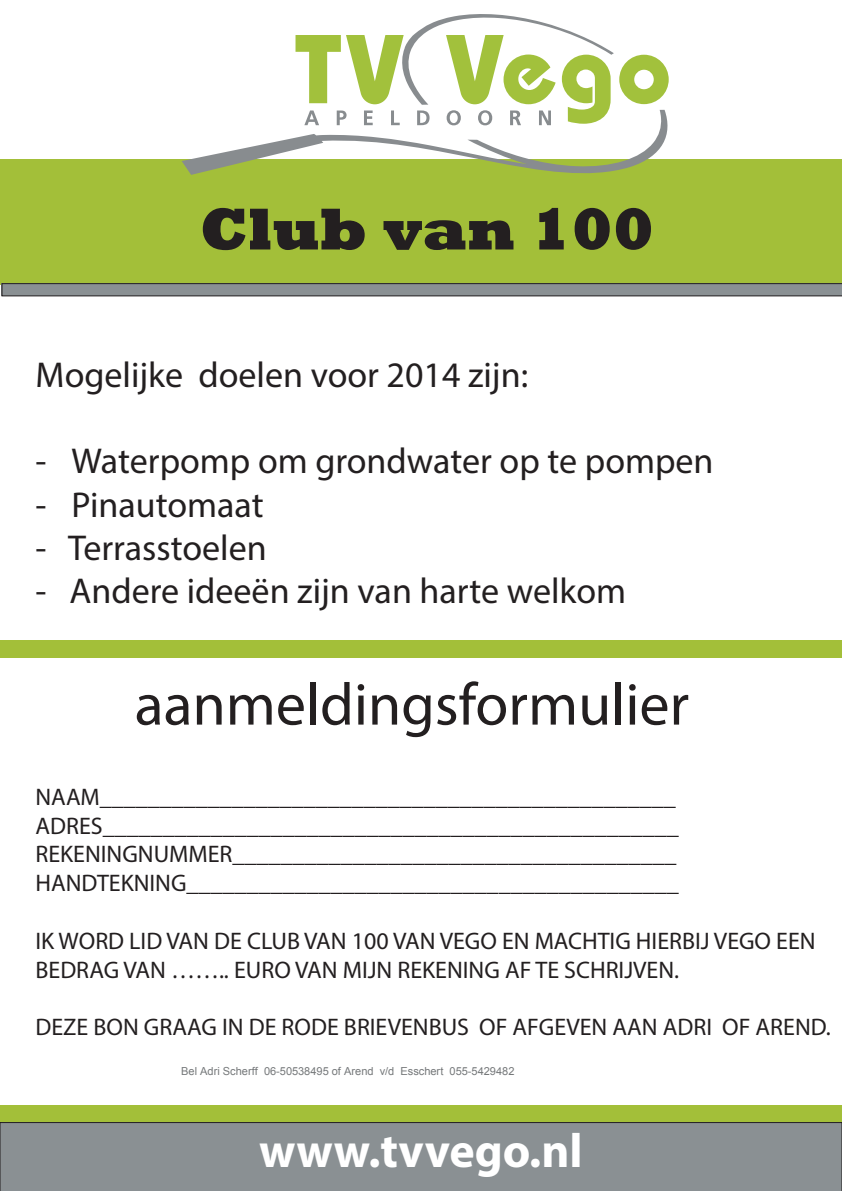
<style>
.page{position:relative;width:842px;height:1191px;background:#fff}
.page>*{position:absolute;margin:0;border:0;box-sizing:border-box;transform-origin:0 0}
.t1{font:60px "Myriad Pro";color:#231f20}
.t2{font:800 60px "Rockwell";color:#231f20}
.t3{font:700 48px "Myriad Pro";color:#fff}
.t4{font:36px "Myriad Pro";color:#231f20}
.t5{font:24px/28.8px "Myriad Pro";color:#231f20;text-align:justify}
.t6{font:900 24px/28.8px "Arial";color:#fff;text-align:center}
.t7{font:11.1px "Arial";color:#75787a}
</style>
<div class="page">
<div style="left:0;top:159px;width:842px;height:126px;background:#a3bf39"></div>
<svg style="left:182px;top:14px;width:487px;height:161px"></svg>
<div style="left:0;top:1105px;width:842px;height:17px;background:#a3bf39"></div>
<svg style="left:1px;top:283px;width:841px;height:13px;background:#7d8184"></svg>
<div style="left:0;top:1122px;width:842px;height:69px;background:#8a9093"></div>
<div style="left:0;top:640px;width:842px;height:17px;background:#a3bf39"></div>
<h1 class="t2" style="left:200px;top:195px;width:456px">Club van 100</h1>
<h3 class="t4" style="left:36px;top:353px;width:494px">Mogelijke doelen voor 2014 zijn:</h3>
<h3 class="t4" style="left:36px;top:439px;width:680px">- Waterpomp om grondwater op te pompen</h3>
<h3 class="t4" style="left:36px;top:482px;width:230px">- Pinautomaat</h3>
<h3 class="t4" style="left:36px;top:525px;width:233px">- Terrasstoelen</h3>
<h3 class="t4" style="left:36px;top:569px;width:592px">- Andere ideeën zijn van harte welkom</h3>
<h1 class="t1" style="left:135px;top:667px;width:556px">aanmeldingsformulier</h1>
<p class="t5" style="left:36px;top:782px;width:645px">NAAM________________________________________________ ADRES________________________________________________ REKENINGNUMMER_____________________________________ HANDTEKNING_________________________________________</p>
<p class="t5" style="left:36px;top:926px;width:782px">IK WORD LID VAN DE CLUB VAN 100 VAN VEGO EN MACHTIG HIERBIJ VEGO EEN<br>BEDRAG VAN …….. EURO VAN MIJN REKENING AF TE SCHRIJVEN.</p>
<p class="t5" style="left:36px;top:1012px;width:797px">DEZE BON GRAAG IN DE RODE BRIEVENBUS OF AFGEVEN AAN ADRI OF AREND.</p>
<p class="t7" style="left:181px;top:1063px;width:335px">Bel Adri Scherff 06-50538495 of Arend v/d Esschert 055-5429482</p>
<p class="t6" style="left:223px;top:1123px;width:410px">Meer informatie en aanmelden: www.tvvego.nl</p>
<h2 class="t3" style="left:259px;top:1119px;width:325px">www.tvvego.nl</h2>
</div>
